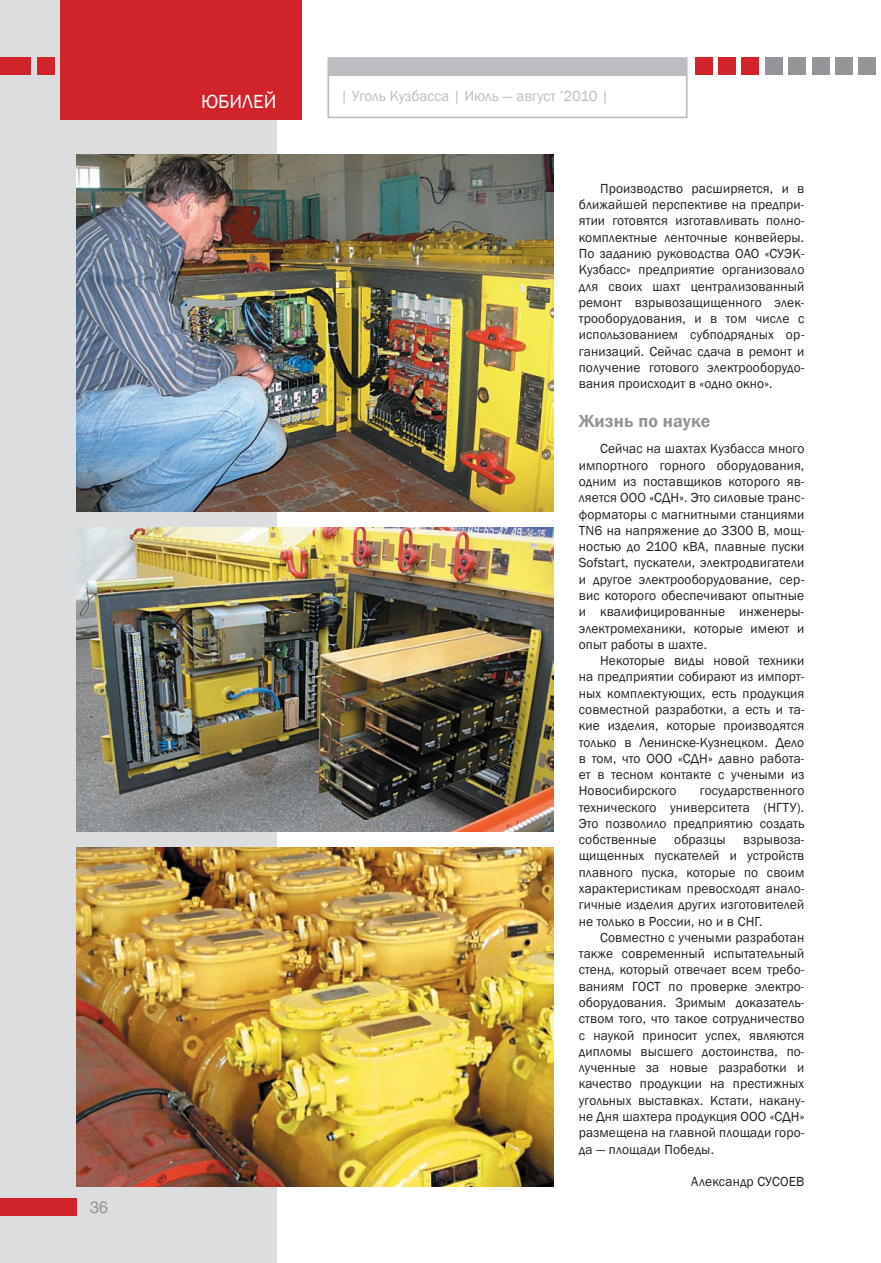
<style>
.page{position:relative;width:881px;height:1263px;background:#fff}
.page>*{position:absolute;margin:0;border:0;box-sizing:border-box;transform-origin:0 0}
.t1{font:19.5px "Franklin Gothic";color:#fff}
.t2{font:600 18px "Franklin Gothic";letter-spacing:.01em;color:#939598}
.t3{font:16.5px "Helios";color:#939598}
.t4{font:15px "Franklin Gothic";color:#bcbdc0}
.t5{font:13.5px/16.4px "Franklin Gothic";letter-spacing:.01em;color:#231f20;text-align:justify}
</style>
<div class="page">
<div style="left:0;top:0;width:276px;height:1263px;background:#dcdddf"></div>
<div style="left:327px;top:57px;width:360px;height:61px;background:#fff;border:2px solid #bcbdc0"></div>
<div style="left:858px;top:58px;width:17px;height:17px;background:#939598"></div>
<div style="left:327px;top:59px;width:359px;height:17px;background:#bcbdc0"></div>
<div style="left:0;top:1198px;width:77px;height:17px;background:#d1232a"></div>
<div style="left:37px;top:58px;width:17px;height:17px;background:#d1232a"></div>
<div style="left:0;top:58px;width:30px;height:17px;background:#d1232a"></div>
<div style="left:835px;top:58px;width:17px;height:17px;background:#939598"></div>
<div style="left:811px;top:58px;width:17px;height:17px;background:#939598"></div>
<div style="left:788px;top:58px;width:17px;height:17px;background:#939598"></div>
<div style="left:765px;top:58px;width:17px;height:17px;background:#939598"></div>
<div style="left:741px;top:58px;width:17px;height:17px;background:#d1232a"></div>
<div style="left:718px;top:58px;width:17px;height:17px;background:#d1232a"></div>
<div style="left:694px;top:58px;width:17px;height:17px;background:#d1232a"></div>
<div style="left:60px;top:1px;width:242px;height:119px;background:#d1232a"></div>
<img style="left:77px;top:154px;width:476px;height:357px">
<img style="left:77px;top:528px;width:476px;height:303px">
<img style="left:77px;top:848px;width:476px;height:338px">
<p class="t3" style="left:90px;top:1197px;width:20px">36</p>
<h1 class="t1" style="left:201px;top:89px;width:14px">юбиле</h1>
<h1 class="t1" style="left:264px;top:89px;width:14px">й</h1>
<p class="t4" style="left:340px;top:87px;width:270px">| Уголь Кузбасса | Июль — август ’2010 |</p>
<p class="t5" style="left:578px;top:180px;width:227px;text-indent:21px">Производство расширяется, и в ближайшей перспективе на предпри&shy;ятии готовятся изготавливать полно&shy;комплектные ленточные конвейеры.<br>По заданию руководства ОАО «СУЭК-Кузбасс» предприятие организовало для своих шахт централизованный ремонт взрывозащищенного элек&shy;трооборудования, и в том числе с использованием субподрядных ор&shy;ганизаций. Сейчас сдача в ремонт и получение готового электрооборудо&shy;вания происходит в «одно окно».</p>
<h2 class="t2" style="left:578px;top:410px;width:133px">Жизнь по науке</h2>
<p class="t5" style="left:578px;top:441px;width:227px;text-indent:21px">Сейчас на шахтах Кузбасса много импортного горного оборудования, одним из поставщиков которого яв&shy;ляется ООО «СДН». Это силовые транс&shy;форматоры с магнитными станциями TN6 на напряжение до 3300 В, мощ&shy;ностью до 2100 кВА, плавные пуски Sofstart, пускатели, электродвигатели и другое электрооборудование, сер&shy;вис которого обеспечивают опытные и квалифицированные инженеры&shy;электромеханики, которые имеют и опыт работы в шахте.</p>
<p class="t5" style="left:578px;top:653px;width:227px;text-indent:21px">Некоторые виды новой техники на предприятии собирают из импорт&shy;ных комплектующих, есть продукция совместной разработки, а есть и та&shy;кие изделия, которые производятся только в Ленинске-Кузнецком. Дело в том, что ООО «СДН» давно работа&shy;ет в тесном контакте с учеными из Новосибирского</p>
<p class="t5" style="left:578px;top:783px;width:227px;text-indent:121px">государственного технического университета (НГТУ).<br>Это позволило предприятию создать собственные</p>
<p class="t5" style="left:674px;top:832px;width:53px">образцы</p>
<p class="t5" style="left:578px;top:832px;width:227px;text-indent:164px">взрывоза&shy;щищенных пускателей и устройств плавного пуска, которые по своим характеристикам превосходят анало&shy;гичные изделия других изготовителей не только в России, но и в СНГ.</p>
<p class="t5" style="left:578px;top:929px;width:227px;text-indent:21px">Совместно с учеными разработан также современный испытательный стенд, который отвечает всем требо&shy;ваниям ГОСТ по проверке электро&shy;оборудования. Зримым доказатель&shy;ством того, что такое сотрудничество с наукой приносит успех, являются дипломы высшего достоинства, по&shy;лученные за новые разработки и качество продукции на престижных угольных выставках. Кстати, накану&shy;не Дня шахтера продукция ООО «СДН» размещена на главной площади горо&shy;да — площади Победы.</p>
<p class="t5" style="left:691px;top:1174px;width:83px">Александр Сусоев</p>
</div>
